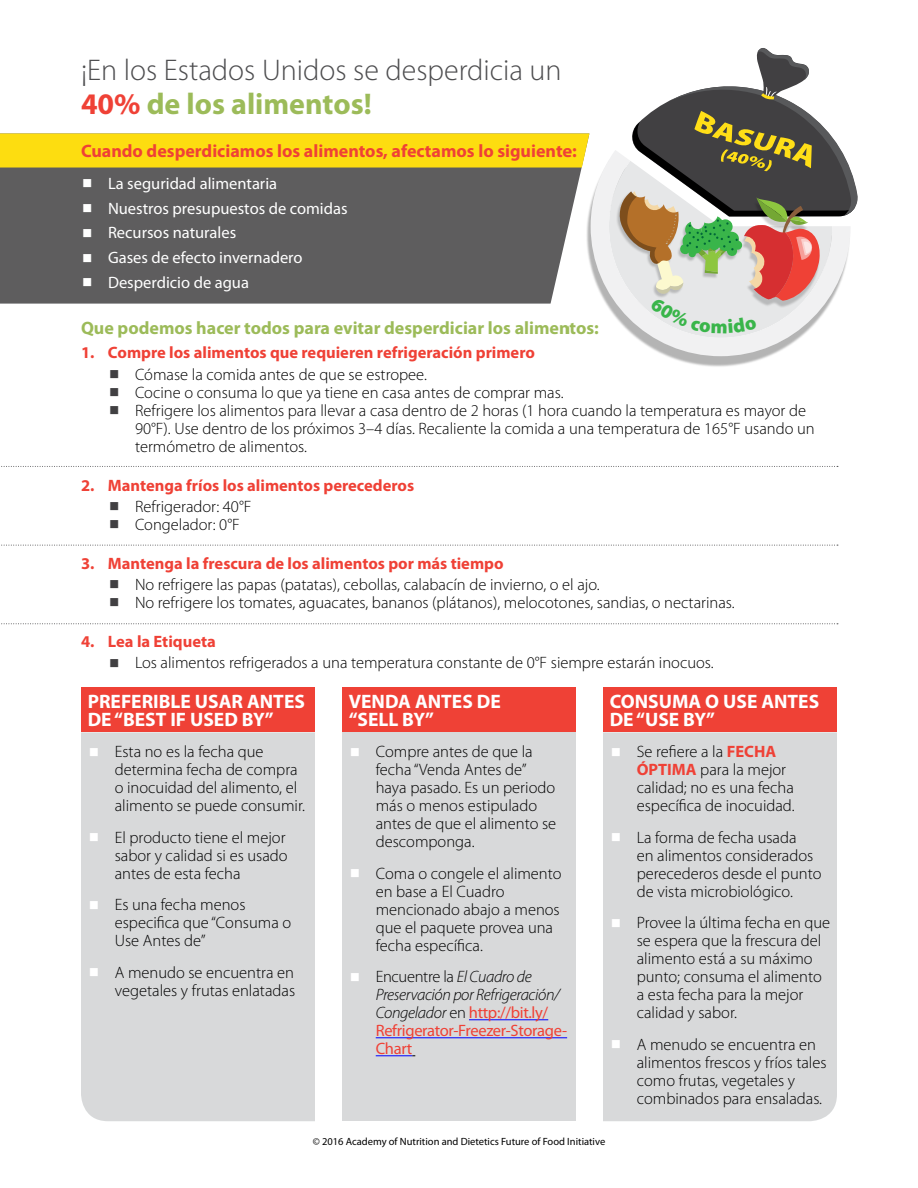
<style>
.page{position:relative;width:918px;height:1188px;background:#fff}
.page>*{position:absolute;margin:0;border:0;box-sizing:border-box;transform-origin:0 0}
.t1{font:300 30px/34.5px "Myriad Pro";color:#4d4d4f}
.t2{font:700 19.5px/18px "Myriad Pro";color:#fff}
.t3{font:700 18px "Myriad Pro";color:#9cbb59}
.t4{font:700 18px "Myriad Pro";color:#ef4136}
.t5{font:300 16.5px/18px "Myriad Pro";color:#000}
.t6{font:700 16.5px "Myriad Pro";color:#ef4136}
.t7{font:16.5px "Myriad Pro";color:#fff}
.t8{font:italic 300 16.5px/18px "Myriad Pro";letter-spacing:-.02em;color:#000}
.t9{font:10.5px "Myriad Pro";color:#000}
.s1{font-weight:700;color:#ef4136}
.s2{font-weight:700;color:#9cbb59}
.s3{color:#414042}
.s4{color:#fff}
.s5{font-style:normal}
.s6{font-weight:400;font-style:normal;color:#ef4136}
</style>
<div class="page">
<div style="left:342px;top:732px;width:234px;height:389px;background:#d8d9da"></div>
<div style="left:603px;top:732px;width:234px;height:389px;background:#d8d9da"></div>
<div style="left:81px;top:732px;width:234px;height:389px;background:#d8d9da"></div>
<div style="left:0;top:168px;width:576px;height:136px;background:#5e5d5e"></div>
<div style="left:0;top:134px;width:576px;height:34px;background:#fddd10"></div>
<div style="left:81px;top:687px;width:234px;height:45px;background:#ef4136"></div>
<div style="left:342px;top:687px;width:234px;height:45px;background:#ef4136"></div>
<div style="left:603px;top:687px;width:234px;height:45px;background:#ef4136"></div>
<hr style="left:469px;top:1019px;width:79px;height:1px;background:#00f">
<hr style="left:376px;top:1037px;width:191px;height:1px;background:#00f">
<hr style="left:376px;top:1055px;width:36px;height:1px;background:#00f">
<img style="left:576px;top:140px;width:193px;height:227px">
<svg style="left:591px;top:150px;width:209px;height:206px"></svg>
<img style="left:598px;top:174px;width:11px;height:142px">
<svg style="left:1px;top:466px;width:837px;height:1px"></svg>
<svg style="left:1px;top:545px;width:837px;height:1px"></svg>
<svg style="left:1px;top:623px;width:837px;height:1px"></svg>
<svg style="left:609px;top:48px;width:249px;height:290px"></svg>
<h1 class="t1" style="left:81px;top:53px;width:482px">¡En los Estados Unidos se desperdicia un<br><span class="s1">40%</span> <span class="s2">de los alimentos!</span></h1>
<p class="t4" style="left:81px;top:141px;width:497px">Cuando desperdiciamos los alimentos, afectamos lo siguiente:</p>
<p class="t7" style="left:81px;top:174px;width:198px">▪ La seguridad alimentaria</p>
<p class="t7" style="left:81px;top:199px;width:268px">▪ Nuestros presupuestos de comidas</p>
<p class="t7" style="left:81px;top:224px;width:157px">▪ Recursos naturales</p>
<p class="t7" style="left:81px;top:248px;width:223px">▪ Gases de efecto invernadero</p>
<p class="t7" style="left:81px;top:273px;width:170px">▪ Desperdicio de agua</p>
<p class="t3" style="left:81px;top:317px;width:519px">Que podemos hacer todos para evitar desperdiciar los alimentos:</p>
<p class="t6" style="left:81px;top:343px;width:456px">1. Compre los alimentos que requieren refrigeración primero</p>
<p class="t5" style="left:108px;top:365px;width:320px"><span class="s3">▪</span> Cómase la comida antes de que se estropee.</p>
<p class="t5" style="left:108px;top:383px;width:457px"><span class="s3">▪</span> Cocine o consuma lo que ya tiene en casa antes de comprar mas.</p>
<p class="t5" style="left:135px;top:401px;width:681px;text-indent:-27px"><span class="s3">▪</span> Refrigere los alimentos para llevar a casa dentro de 2 horas (1 hora cuando la temperatura es mayor de<br>90°F). Use dentro de los próximos 3–4 días. Recaliente la comida a una temperatura de 165°F usando un termómetro de alimentos.</p>
<p class="t6" style="left:81px;top:476px;width:335px">2. Mantenga fríos los alimentos perecederos</p>
<p class="t5" style="left:108px;top:498px;width:145px"><span class="s3">▪</span> Refrigerador: 40°F</p>
<p class="t5" style="left:108px;top:516px;width:133px"><span class="s3">▪</span> Congelador: 0°F</p>
<p class="t6" style="left:81px;top:554px;width:424px">3. Mantenga la frescura de los alimentos por más tiempo</p>
<p class="t5" style="left:108px;top:576px;width:493px"><span class="s3">▪</span> No refrigere las papas (patatas), cebollas, calabacín de invierno, o el ajo.</p>
<p class="t5" style="left:108px;top:594px;width:628px"><span class="s3">▪</span> No refrigere los tomates, aguacates, bananos (plátanos), melocotones, sandias, o nectarinas.</p>
<p class="t6" style="left:81px;top:632px;width:136px">4. Lea la Etiqueta</p>
<p class="t5" style="left:108px;top:654px;width:607px"><span class="s3">▪</span> Los alimentos refrigerados a una temperatura constante de 0°F siempre estarán inocuos.</p>
<p class="t2" style="left:88px;top:692px;width:219px">PREFERIBLE USAR ANTES<br>DE “BEST IF USED BY”</p>
<p class="t5" style="left:115px;top:743px;width:192px;text-indent:-27px"><span class="s4">▪</span> Esta no es la fecha que determina fecha de compra o inocuidad del alimento, el alimento se puede consumir.</p>
<p class="t5" style="left:115px;top:828px;width:174px;text-indent:-27px"><span class="s4">▪</span> El producto tiene el mejor sabor y calidad si es usado antes de esta fecha</p>
<p class="t5" style="left:115px;top:896px;width:178px;text-indent:-27px"><span class="s4">▪</span> Es una fecha menos especifica que “Consuma o<br>Use Antes de”</p>
<p class="t5" style="left:88px;top:963px;width:209px;text-align:right"><span class="s4">▪</span> A menudo se encuentra en vegetales y frutas enlatadas</p>
<p class="t2" style="left:349px;top:692px;width:154px">VENDA ANTES DE “SELL BY”</p>
<p class="t5" style="left:376px;top:743px;width:182px;text-indent:-27px"><span class="s4">▪</span> Compre antes de que la fecha “Venda Antes de” haya pasado. Es un periodo más o menos estipulado antes de que el alimento se descomponga.</p>
<p class="t5" style="left:376px;top:864px;width:187px;text-indent:-27px"><span class="s4">▪</span> Coma o congele el alimento en base a El Cuadro mencionado abajo a menos que el paquete provea una fecha específica.</p>
<p class="t8" style="left:376px;top:968px;width:193px;text-indent:-27px"><span class="s4">▪</span> <span class="s5">Encuentre la</span> El Cuadro de<br>Preservación por Refrigeración/<br>Congelador <span class="s5">en</span> <span class="s6">http://bit.ly/<br>Refrigerator-Freezer-Storage-<br>Chart</span></p>
<p class="t2" style="left:610px;top:692px;width:211px">CONSUMA O USE ANTES<br>DE “USE BY”</p>
<p class="t5" style="left:637px;top:743px;width:159px;text-indent:-27px"><span class="s4">▪</span> Se refiere a la <span class="s1">FECHA<br>ÓPTIMA</span> para la mejor calidad; no es una fecha específica de inocuidad.</p>
<p class="t5" style="left:637px;top:828px;width:186px;text-indent:-27px"><span class="s4">▪</span> La forma de fecha usada<br>en alimentos considerados perecederos desde el punto de vista microbiológico.</p>
<p class="t5" style="left:637px;top:914px;width:195px;text-indent:-27px"><span class="s4">▪</span> Provee la última fecha en que se espera que la frescura del alimento está a su máximo punto; consuma el alimento a esta fecha para la mejor calidad y sabor.</p>
<p class="t5" style="left:637px;top:1035px;width:191px;text-indent:-27px"><span class="s4">▪</span> A menudo se encuentra en alimentos frescos y fríos tales como frutas, vegetales y combinados para ensaladas.</p>
<p class="t9" style="left:313px;top:1136px;width:294px">© 2016 Academy of Nutrition and Dietetics Future of Food Initiative</p>
</div>
